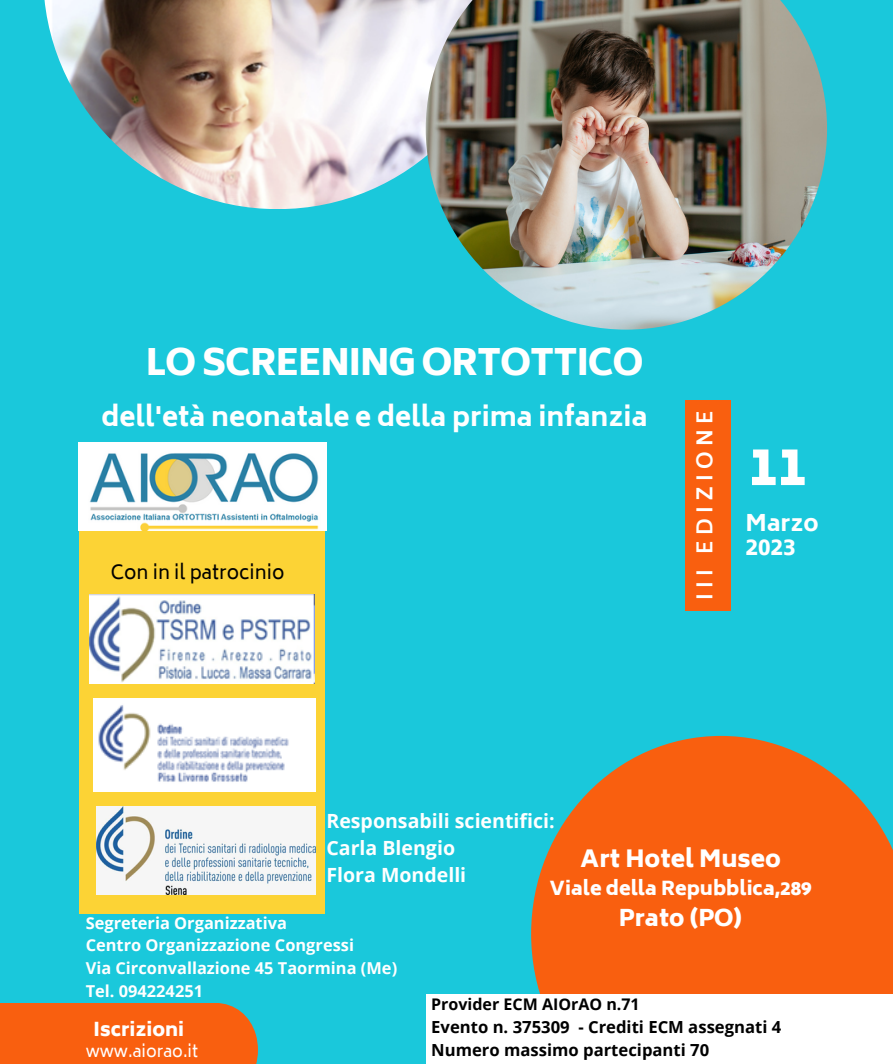
<style>
.page{position:relative;width:893px;height:1064px;background:#fff}
.page>*{position:absolute;margin:0;border:0;box-sizing:border-box;transform-origin:0 0}
.t1{font:800 52.8px "Biryani";color:#fff}
.t2{font:800 36px "Biryani";letter-spacing:-.025em;color:#fff}
.t3{font:800 26.55px "Biryani";color:#fff}
.t4{font:800 23.4px "Biryani";color:#fff}
.t5{font:800 22.8px "Biryani";color:#fff}
.t6{font:800 22.65px/24.6px "Biryani";color:#fff}
.t7{font:700 20.85px "Biryani";letter-spacing:.25em;color:#fff}
.t8{font:700 19.5px/27px "Open Sans";color:#fff}
.t9{font:800 19.05px "Biryani";color:#fff}
.t10{font:18.9px "Biryani";color:#000}
.t11{font:800 18.9px "Biryani";color:#fff}
.t12{font:700 16.65px/23.2px "Open Sans";color:#000}
.t13{font:700 16.35px/22.6px "Open Sans";color:#fff}
.t14{font:16.35px "Biryani";color:#fff}
.t15{font:700 16.05px "Open Sans";color:#000}
</style>
<div class="page">
<div style="left:0;top:0;width:892px;height:1062px;background:#1ac8db"></div>
<div style="left:79px;top:442px;width:245px;height:470px;background:#fcd335"></div>
<svg style="left:531px;top:735px;width:361px;height:259px;fill:#f95f0f"></svg>
<div style="left:425px;top:994px;width:467px;height:68px;background:#fff"></div>
<div style="left:0;top:1003px;width:258px;height:59px;background:#f95f0f"></div>
<img style="left:44px;top:0;width:381px;height:209px">
<img style="left:425px;top:0;width:402px;height:329px">
<img style="left:79px;top:442px;width:247px;height:88px">
<img style="left:90px;top:594px;width:225px;height:89px">
<img style="left:94px;top:698px;width:221px;height:93px">
<img style="left:96px;top:806px;width:219px;height:88px">
<div style="left:685px;top:400px;width:45px;height:210px;background:#f95f0f"></div>
<h2 class="t2" style="left:146px;top:341px;width:499px">LO SCREENING ORTOTTICO</h2>
<h3 class="t3" style="left:101px;top:401px;width:547px">dell'età neonatale e della prima infanzia</h3>
<p class="t10" style="left:111px;top:561px;width:175px">Con in il patrocinio</p>
<p class="t7" style="left:693px;top:599px;width:190px;rotate:-90deg">III EDIZIONE</p>
<h1 class="t1" style="left:748px;top:436px;width:59px">11</h1>
<h3 class="t6" style="left:745px;top:510px;width:74px">Marzo<br>2023</h3>
<p class="t8" style="left:326px;top:806px;width:230px">Responsabili scientifici:<br>Carla Blengio<br>Flora Mondelli</p>
<p class="t13" style="left:86px;top:910px;width:313px">Segreteria Organizzativa<br>Centro Organizzazione Congressi<br>Via Circonvallazione 45 Taormina (Me)<br>Tel. 094224251</p>
<h3 class="t4" style="left:580px;top:844px;width:202px">Art Hotel Museo</h3>
<p class="t9" style="left:549px;top:877px;width:263px">Viale della Repubblica,289</p>
<h3 class="t5" style="left:618px;top:904px;width:125px">Prato (PO)</h3>
<p class="t15" style="left:431px;top:992px;width:210px">Provider ECM AIOrAO n.71</p>
<p class="t12" style="left:431px;top:1014px;width:351px">Evento n. 375309 - Crediti ECM assegnati 4<br>Numero massimo partecipanti 70</p>
<p class="t11" style="left:94px;top:1018px;width:92px">Iscrizioni</p>
<p class="t14" style="left:86px;top:1040px;width:114px">www.aiorao.it</p>
</div>
